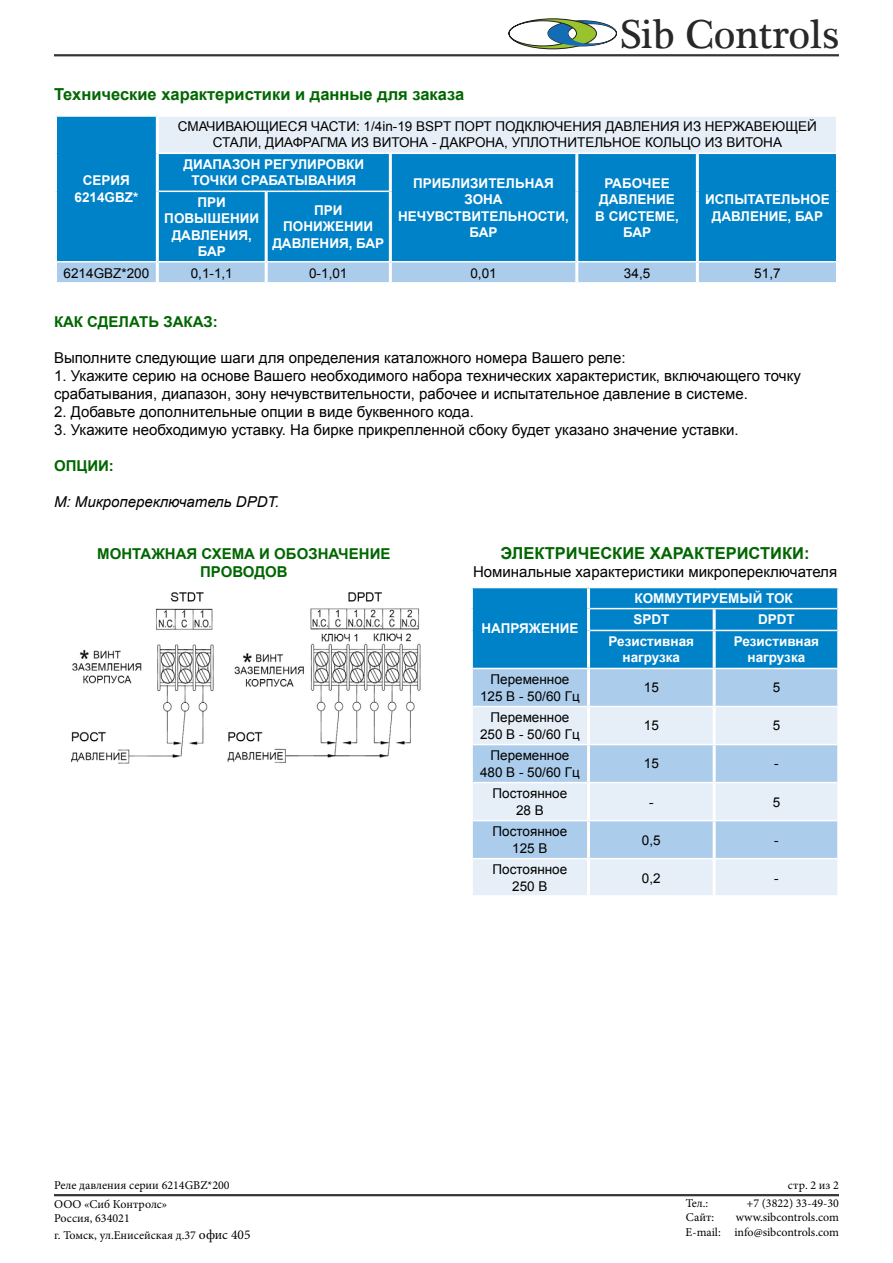
<style>
.page{position:relative;width:893px;height:1263px;background:#fff}
.page>*{position:absolute;margin:0;border:0;box-sizing:border-box;transform-origin:0 0}
.t1{font:41.4px "Plantagenet Cherokee";color:#282828}
.t2{font:700 16.5px "Arial";color:#060}
.t3{font:15px/18px "Arial";color:#000}
.t4{font:700 15px/18px "Arial";color:#060;text-align:center}
.t5{font:italic 15px "Arial";color:#000}
.t6{font:13.5px/16.2px "Arial";color:#000;text-align:center}
.t7{font:700 13.5px/16.2px "Arial";color:#fff;text-align:center}
.t8{font:12px/14.4px "Minion Pro";color:#000}
.s1{font-size:13.5px}
</style>
<div class="page">
<svg style="left:508px;top:18px;width:109px;height:32px"></svg>
<hr style="left:54px;top:54px;width:785px;height:2px;background:#373636">
<hr style="left:54px;top:1194px;width:785px;height:2px;background:#373636">
<div style="left:57px;top:117px;width:779px;height:144px;background:#0082c8"></div>
<div style="left:157px;top:115px;width:680px;height:38px;background:#e6eef7"></div>
<div style="left:57px;top:262px;width:779px;height:20px;background:#abcceb"></div>
<hr style="left:157px;top:114px;width:109px;height:3px;background:#fff">
<hr style="left:156px;top:117px;width:3px;height:36px;background:#fff">
<hr style="left:266px;top:114px;width:124px;height:3px;background:#fff">
<hr style="left:390px;top:114px;width:187px;height:3px;background:#fff">
<hr style="left:577px;top:114px;width:120px;height:3px;background:#fff">
<hr style="left:697px;top:114px;width:142px;height:3px;background:#fff">
<hr style="left:836px;top:117px;width:3px;height:36px;background:#fff">
<hr style="left:156px;top:153px;width:3px;height:38px;background:#fff">
<hr style="left:389px;top:154px;width:3px;height:37px;background:#fff">
<hr style="left:575px;top:154px;width:3px;height:37px;background:#fff">
<hr style="left:696px;top:154px;width:3px;height:37px;background:#fff">
<hr style="left:156px;top:191px;width:3px;height:70px;background:#fff">
<hr style="left:265px;top:192px;width:3px;height:69px;background:#fff">
<hr style="left:389px;top:191px;width:3px;height:70px;background:#fff">
<hr style="left:575px;top:191px;width:3px;height:70px;background:#fff">
<hr style="left:696px;top:191px;width:3px;height:70px;background:#fff">
<hr style="left:156px;top:262px;width:3px;height:20px;background:#fff">
<hr style="left:265px;top:262px;width:3px;height:20px;background:#fff">
<hr style="left:389px;top:262px;width:3px;height:20px;background:#fff">
<hr style="left:575px;top:262px;width:3px;height:20px;background:#fff">
<hr style="left:696px;top:262px;width:3px;height:20px;background:#fff">
<hr style="left:159px;top:153px;width:107px;height:1px;background:#fff">
<hr style="left:266px;top:153px;width:124px;height:1px;background:#fff">
<hr style="left:390px;top:153px;width:187px;height:1px;background:#fff">
<hr style="left:577px;top:153px;width:120px;height:1px;background:#fff">
<hr style="left:697px;top:153px;width:139px;height:1px;background:#fff">
<hr style="left:159px;top:191px;width:107px;height:1px;background:#fff">
<hr style="left:266px;top:191px;width:123px;height:1px;background:#fff">
<div style="left:473px;top:588px;width:364px;height:80px;background:#0082c8"></div>
<div style="left:473px;top:669px;width:364px;height:37px;background:#abcceb"></div>
<svg style="left:473px;top:707px;width:364px;height:188px;background:#cee0f2"></svg>
<hr style="left:587px;top:588px;width:3px;height:21px;background:#fff">
<hr style="left:587px;top:609px;width:3px;height:21px;background:#fff">
<hr style="left:713px;top:609px;width:3px;height:21px;background:#fff">
<hr style="left:587px;top:630px;width:3px;height:38px;background:#fff">
<hr style="left:713px;top:631px;width:3px;height:37px;background:#fff">
<hr style="left:587px;top:669px;width:3px;height:37px;background:#fff">
<hr style="left:713px;top:669px;width:3px;height:37px;background:#fff">
<hr style="left:587px;top:707px;width:3px;height:37px;background:#fff">
<hr style="left:713px;top:707px;width:3px;height:37px;background:#fff">
<hr style="left:587px;top:745px;width:3px;height:37px;background:#fff">
<hr style="left:713px;top:745px;width:3px;height:37px;background:#fff">
<hr style="left:587px;top:783px;width:3px;height:37px;background:#fff">
<hr style="left:713px;top:783px;width:3px;height:37px;background:#fff">
<hr style="left:587px;top:821px;width:3px;height:37px;background:#fff">
<hr style="left:713px;top:821px;width:3px;height:37px;background:#fff">
<hr style="left:587px;top:859px;width:3px;height:36px;background:#fff">
<hr style="left:713px;top:859px;width:3px;height:36px;background:#fff">
<hr style="left:590px;top:608px;width:124px;height:1px;background:#fff">
<hr style="left:714px;top:608px;width:123px;height:1px;background:#fff">
<hr style="left:590px;top:630px;width:124px;height:1px;background:#fff">
<hr style="left:714px;top:630px;width:123px;height:1px;background:#fff">
<hr style="left:473px;top:744px;width:115px;height:1px;background:#fff">
<hr style="left:588px;top:744px;width:126px;height:1px;background:#fff">
<hr style="left:714px;top:744px;width:123px;height:1px;background:#fff">
<hr style="left:473px;top:782px;width:115px;height:1px;background:#fff">
<hr style="left:588px;top:782px;width:126px;height:1px;background:#fff">
<hr style="left:714px;top:782px;width:123px;height:1px;background:#fff">
<hr style="left:473px;top:820px;width:115px;height:1px;background:#fff">
<hr style="left:588px;top:820px;width:126px;height:1px;background:#fff">
<hr style="left:714px;top:820px;width:123px;height:1px;background:#fff">
<hr style="left:473px;top:858px;width:115px;height:1px;background:#fff">
<hr style="left:588px;top:858px;width:126px;height:1px;background:#fff">
<hr style="left:714px;top:858px;width:123px;height:1px;background:#fff">
<img style="left:71px;top:592px;width:350px;height:172px">
<p class="t2" style="left:54px;top:83px;width:412px">Технические характеристики и данные для заказа</p>
<h1 class="t1" style="left:620px;top:8px;width:220px">Sib Controls</h1>
<p class="t7" style="left:75px;top:173px;width:65px">СЕРИЯ<br>6214GBZ*</p>
<p class="t6" style="left:178px;top:118px;width:641px">СМАЧИВАЮЩИЕСЯ ЧАСТИ: 1/4in-19 BSPT ПОРТ ПОДКЛЮЧЕНИЯ ДАВЛЕНИЯ ИЗ НЕРЖАВЕЮЩЕЙ<br>СТАЛИ, ДИАФРАГМА ИЗ ВИТОНА - ДАКРОНА, УПЛОТНИТЕЛЬНОЕ КОЛЬЦО ИЗ ВИТОНА</p>
<p class="t7" style="left:184px;top:157px;width:182px">ДИАПАЗОН РЕГУЛИРОВКИ<br>ТОЧКИ СРАБАТЫВАНИЯ</p>
<p class="t7" style="left:398px;top:176px;width:172px">ПРИБЛИЗИТЕЛЬНАЯ<br>ЗОНА<br>НЕЧУВСТВИТЕЛЬНОСТИ,<br>БАР</p>
<p class="t7" style="left:595px;top:176px;width:85px">РАБОЧЕЕ<br>ДАВЛЕНИЕ<br>В СИСТЕМЕ,<br>БАР</p>
<p class="t7" style="left:705px;top:192px;width:126px">ИСПЫТАТЕЛЬНОЕ<br>ДАВЛЕНИЕ, БАР</p>
<p class="t7" style="left:164px;top:195px;width:96px">ПРИ<br>ПОВЫШЕНИИ<br>ДАВЛЕНИЯ,<br>БАР</p>
<p class="t7" style="left:272px;top:203px;width:113px">ПРИ<br>ПОНИЖЕНИИ<br>ДАВЛЕНИЯ, БАР</p>
<p class="t6" style="left:64px;top:265px;width:87px">6214GBZ*200</p>
<p class="t6" style="left:191px;top:265px;width:44px">0,1-1,1</p>
<p class="t6" style="left:309px;top:265px;width:40px">0-1,01</p>
<p class="t6" style="left:470px;top:265px;width:28px">0,01</p>
<p class="t6" style="left:624px;top:265px;width:28px">34,5</p>
<p class="t6" style="left:754px;top:265px;width:28px">51,7</p>
<p class="t4" style="left:54px;top:313px;width:165px">КАК СДЕЛАТЬ ЗАКАЗ:</p>
<p class="t3" style="left:54px;top:348px;width:573px">Выполните следующие шаги для определения каталожного номера Вашего реле:</p>
<p class="t3" style="left:54px;top:366px;width:748px">1. Укажите серию на основе Вашего необходимого набора технических характеристик, включающего точку срабатывания, диапазон, зону нечувствительности, рабочее и испытательное давление в системе.</p>
<p class="t3" style="left:54px;top:402px;width:421px">2. Добавьте дополнительные опции в виде буквенного кода.</p>
<p class="t3" style="left:54px;top:420px;width:686px">3. Укажите необходимую уставку. На бирке прикрепленной сбоку будет указано значение уставки.</p>
<p class="t4" style="left:54px;top:457px;width:61px">ОПЦИИ:</p>
<p class="t5" style="left:54px;top:492px;width:227px">M: Микропереключатель DPDT.</p>
<p class="t2" style="left:501px;top:543px;width:310px">ЭЛЕКТРИЧЕСКИЕ ХАРАКТЕРИСТИКИ:</p>
<p class="t3" style="left:473px;top:563px;width:366px">Номинальные характеристики микропереключателя</p>
<p class="t4" style="left:97px;top:545px;width:295px">МОНТАЖНАЯ СХЕМА И ОБОЗНАЧЕНИЕ<br>ПРОВОДОВ</p>
<p class="t7" style="left:481px;top:620px;width:99px">НАПРЯЖЕНИЕ</p>
<p class="t7" style="left:633px;top:587px;width:161px;line-height:21.9px;text-align:left">КОММУТИРУЕМЫЙ ТОК<br>SPDT</p>
<p class="t7" style="left:758px;top:612px;width:38px">DPDT</p>
<p class="t7" style="left:609px;top:634px;width:87px">Резистивная нагрузка</p>
<p class="t7" style="left:734px;top:634px;width:87px">Резистивная нагрузка</p>
<p class="t6" style="left:480px;top:672px;width:101px">Переменное<br>125 В - 50/60 Гц</p>
<p class="t6" style="left:644px;top:680px;width:17px">15</p>
<p class="t6" style="left:773px;top:680px;width:9px">5</p>
<p class="t6" style="left:480px;top:710px;width:101px">Переменное<br>250 В - 50/60 Гц</p>
<p class="t6" style="left:644px;top:718px;width:17px">15</p>
<p class="t6" style="left:773px;top:718px;width:9px">5</p>
<p class="t6" style="left:480px;top:748px;width:101px">Переменное<br>480 В - 50/60 Гц</p>
<p class="t6" style="left:644px;top:756px;width:17px">15</p>
<p class="t6" style="left:774px;top:756px;width:6px">-</p>
<p class="t6" style="left:493px;top:786px;width:76px">Постоянное<br>28 В</p>
<p class="t6" style="left:649px;top:794px;width:6px">-</p>
<p class="t6" style="left:773px;top:794px;width:9px">5</p>
<p class="t6" style="left:493px;top:824px;width:76px">Постоянное<br>125 В</p>
<p class="t6" style="left:642px;top:832px;width:20px">0,5</p>
<p class="t6" style="left:774px;top:832px;width:6px">-</p>
<p class="t6" style="left:493px;top:862px;width:76px">Постоянное<br>250 В</p>
<p class="t6" style="left:642px;top:870px;width:20px">0,2</p>
<p class="t6" style="left:774px;top:870px;width:6px">-</p>
<p class="t8" style="left:54px;top:1178px;width:177px">Реле давления серии 6214GBZ*200</p>
<p class="t8" style="left:788px;top:1178px;width:53px">стр. 2 из 2</p>
<p class="t8" style="left:54px;top:1197px;width:115px">ООО «Сиб Контролс»<br>Россия, 634021</p>
<p class="t8" style="left:54px;top:1227px;width:198px">г. Томск, ул.Енисейская д.37 <span class="s1">офис 405</span></p>
<p class="t8" style="left:686px;top:1196px;width:24px">Тел.:</p>
<p class="t8" style="left:746px;top:1196px;width:94px">+7 (3822) 33-49-30</p>
<p class="t8" style="left:686px;top:1210px;width:30px">Сайт:</p>
<p class="t8" style="left:686px;top:1210px;width:155px;text-align:right">www.sibcontrols.com<br>E-mail: info@sibcontrols.com</p>
</div>
